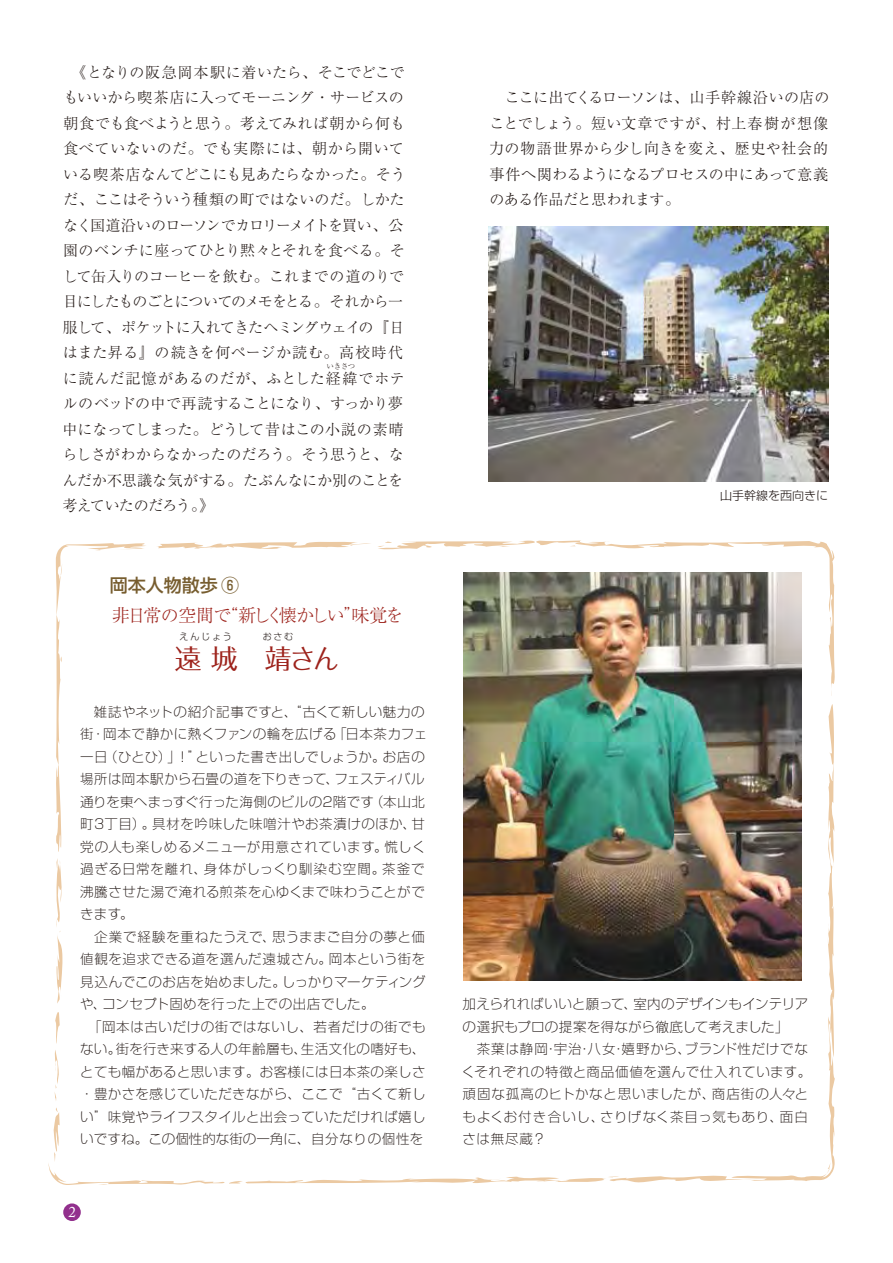
<style>
.page{position:relative;width:893px;height:1263px;background:#fff}
.page>*{position:absolute;margin:0;border:0;box-sizing:border-box;transform-origin:0 0}
.t1{font:27px "Folk Pro";color:#9d221b}
.t2{font:300 18px "Ryumin Pro";letter-spacing:-.12em;color:#9d221b}
.t3{font:500 18px "Shin Go Pro";color:#775d2f}
.t4{font:300 15px/25.5px "Ryumin Pro";letter-spacing:-.015em;color:#221815}
.t5{font:15px "Adobe Caslon Pro";color:#fff}
.t6{font:300 expanded 13.5px/22.5px "Shin Go Pro";letter-spacing:.025em;color:#221815}
.t7{font:300 expanded 13.5px/22.5px "Shin Go Pro";letter-spacing:.05em;color:#221815}
.t8{font:300 12px "Shin Go Pro";color:#221815}
.t9{font:300 9px "Shin Go Pro";letter-spacing:.2em;color:#221815}
.t10{font:300 7.5px "Ryumin Pro";color:#221815}
</style>
<div class="page">
<svg style="left:48px;top:540px;width:787px;height:645px"></svg>
<div style="left:63px;top:1203px;width:18px;height:18px;background:#92308d;border-radius:50%"></div>
<img style="left:463px;top:573px;width:339px;height:407px">
<img style="left:489px;top:227px;width:339px;height:254px">
<p class="t4" style="left:62px;top:58px;width:345px">　《となりの阪急岡本駅に着いたら、そこでどこでもいいから喫茶店に入ってモーニング・サービスの朝食でも食べようと思う。考えてみれば朝から何も食べていないのだ。でも実際には、朝から開いている喫茶店なんてどこにも見あたらなかった。そうだ、ここはそういう種類の町ではないのだ。しかたなく国道沿いのローソンでカロリーメイトを買い、公園のベンチに座ってひとり黙々とそれを食べる。そして缶入りのコーヒーを飲む。これまでの道のりで目にしたものごとについてのメモをとる。それから一服して、ポケットに入れてきたヘミングウェイの『日はまた昇る』の続きを何ページか読む。高校時代に読んだ記憶があるのだが、ふとした経緯でホテルのベッドの中で再読することになり、すっかり夢中になってしまった。どうして昔はこの小説の素晴らしさがわからなかったのだろう。そう思うと、なんだか不思議な気がする。たぶんなにか別のことを考えていたのだろう。》</p>
<p class="t10" style="left:327px;top:360px;width:30px">いきさつ</p>
<h2 class="t3" style="left:110px;top:570px;width:131px">岡本人物散歩 ⑥</h2>
<h2 class="t2" style="left:112px;top:601px;width:293px">非日常の空間で“新しく懐かしい”味覚を</h2>
<p class="t9" style="left:180px;top:629px;width:115px">えんじょう　　 おさむ</p>
<h1 class="t1" style="left:175px;top:636px;width:166px">遠 城　靖さん</h1>
<p class="t6" style="left:80px;top:699px;width:349px">　雑誌やネットの紹介記事ですと、“古くて新しい魅力の街・岡本で静かに熱くファンの輪を広げる「日本茶カフェ一日（ひとひ）」！”といった書き出しでしょうか。お店の場所は岡本駅から石畳の道を下りきって、フェスティバル通りを東へまっすぐ行った海側のビルの2階です（本山北町3丁目）。具材を吟味した味噌汁やお茶漬けのほか、甘党の人も楽しめるメニューが用意されています。慌しく過ぎる日常を離れ、身体がしっくり馴染む空間。茶釜で沸騰させた湯で淹れる煎茶を心ゆくまで味わうことができます。<br>　企業で経験を重ねたうえで、思うままご自分の夢と価値観を追求できる道を選んだ遠城さん。岡本という街を見込んでこのお店を始めました。しっかりマーケティングや、コンセプト固めを行った上での出店でした。<br>　「岡本は古いだけの街ではないし、若者だけの街でもない。街を行き来する人の年齢層も、生活文化の嗜好も、とても幅があると思います。お客様には日本茶の楽しさ・豊かさを感じていただきながら、ここで“古くて新しい”味覚やライフスタイルと出会っていただければ嬉しいですね。この個性的な街の一角に、自分なりの個性を</p>
<p class="t5" style="left:68px;top:1203px;width:9px">2</p>
<p class="t4" style="left:489px;top:84px;width:342px;text-align:justify">　ここに出てくるローソンは、山手幹線沿いの店のことでしょう。短い文章ですが、村上春樹が想像力の物語世界から少し向きを変え、歴史や社会的事件へ関わるようになるプロセスの中にあって意義のある作品だと思われます。</p>
<p class="t8" style="left:720px;top:486px;width:109px">山手幹線を西向きに</p>
<p class="t6" style="left:463px;top:991px;width:347px">加えられればいいと願って、室内のデザインもインテリアの選択もプロの提案を得ながら徹底して考えました」</p>
<p class="t7" style="left:462px;top:1036px;width:351px;text-indent:15px">茶葉は静岡・宇治・八女・嬉野から、ブランド性だけでなくそれぞれの特徴と商品価値を選んで仕入れています。頑固な孤高のヒトかなと思いましたが、商店街の人々ともよくお付き合いし、さりげなく茶目っ気もあり、面白さは無尽蔵？</p>
</div>
